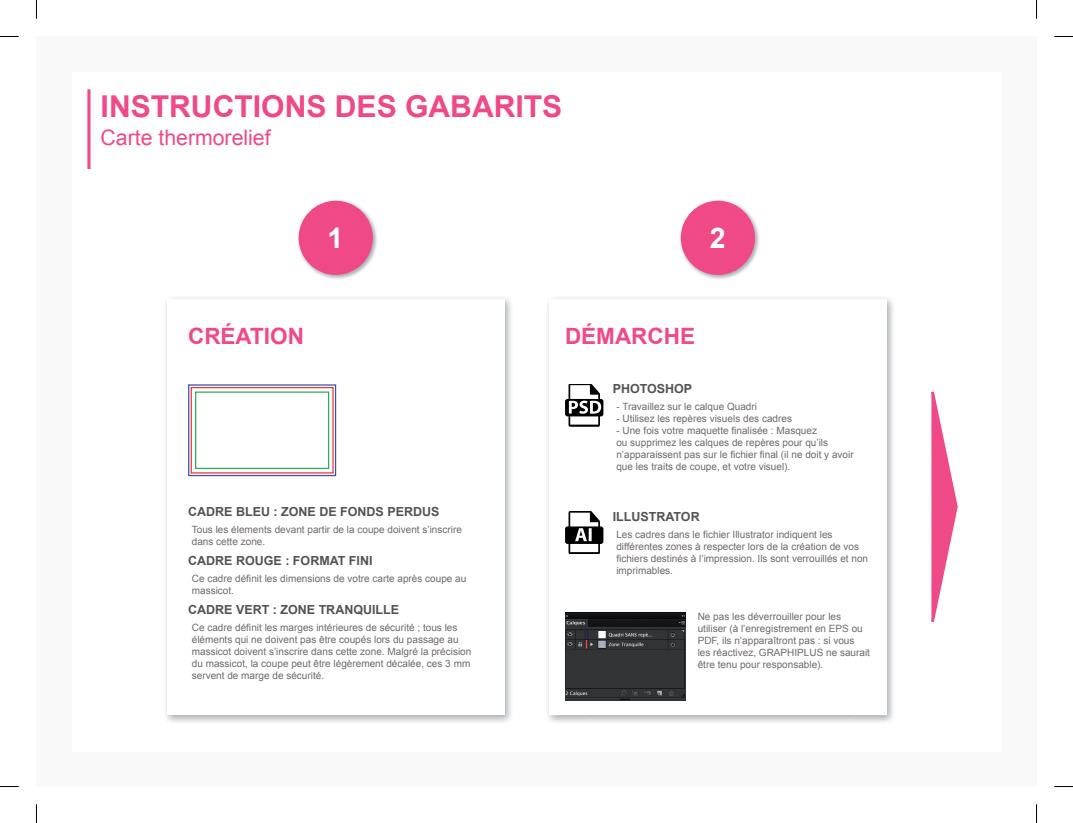
<style>
.page{position:relative;width:1073px;height:823px;background:#fff}
.page>*{position:absolute;margin:0;border:0;box-sizing:border-box;transform-origin:0 0}
.t1{font:700 30.12px "Arial";color:#ef4987}
.t2{font:700 28.38px "Arial";color:#fff}
.t3{font:700 22.5px "Arial";color:#ef4987}
.t4{font:21.25px "Arial";color:#ef4987}
.t5{font:700 12.5px "Arial";color:#565252}
.t6{font:10px/12px "Arial";color:#6f6a6c}
</style>
<div class="page">
<div style="left:36px;top:36px;width:1000px;height:750px;background:#f9f9f9"></div>
<div style="left:72px;top:72px;width:929px;height:679px;background:#fff"></div>
<img style="left:547px;top:298px;width:347px;height:40px">
<img style="left:853px;top:338px;width:41px;height:384px">
<div style="left:549px;top:299px;width:337px;height:416px;background:#fff"></div>
<img style="left:165px;top:297px;width:346px;height:425px">
<div style="left:167px;top:299px;width:337px;height:416px;background:#fff"></div>
<div style="left:191px;top:387px;width:143px;height:87px;border:1px solid #ee3339"></div>
<div style="left:188px;top:384px;width:148px;height:92px;border:1px solid #3853a3"></div>
<div style="left:195px;top:391px;width:134px;height:78px;border:1px solid #26b253"></div>
<svg style="left:565px;top:384px;width:38px;height:42px"></svg>
<svg style="left:565px;top:512px;width:38px;height:42px"></svg>
<svg style="left:931px;top:391px;width:27px;height:231px"></svg>
<svg style="left:87px;top:89px;width:4px;height:80px"></svg>
<img style="left:298px;top:200px;width:79px;height:79px">
<div style="left:299px;top:201px;width:74px;height:74px;background:#ef4987;border-radius:50%"></div>
<img style="left:680px;top:200px;width:79px;height:79px">
<div style="left:681px;top:201px;width:74px;height:74px;background:#ef4987;border-radius:50%"></div>
<img style="left:565px;top:612px;width:120px;height:88px">
<svg style="left:0;top:36px;width:19px;height:1px"></svg>
<svg style="left:1054px;top:36px;width:19px;height:1px"></svg>
<svg style="left:0;top:786px;width:19px;height:1px"></svg>
<svg style="left:1054px;top:786px;width:19px;height:1px"></svg>
<svg style="left:36px;top:0;width:1px;height:19px"></svg>
<svg style="left:36px;top:804px;width:1px;height:19px"></svg>
<svg style="left:1036px;top:0;width:1px;height:19px"></svg>
<svg style="left:1036px;top:804px;width:1px;height:19px"></svg>
<h1 class="t1" style="left:101px;top:86px;width:463px">INSTRUCTIONS DES GABARITS</h1>
<h3 class="t4" style="left:101px;top:124px;width:172px">Carte thermorelief</h3>
<h2 class="t2" style="left:328px;top:220px;width:17px">1</h2>
<h2 class="t2" style="left:710px;top:220px;width:17px">2</h2>
<h3 class="t3" style="left:188px;top:321px;width:117px">CRÉATION</h3>
<h3 class="t3" style="left:565px;top:321px;width:131px">DÉMARCHE</h3>
<p class="t5" style="left:188px;top:503px;width:253px">CADRE BLEU : ZONE DE FONDS PERDUS</p>
<p class="t6" style="left:192px;top:523px;width:272px">Tous les élements devant partir de la coupe doivent s’inscrire dans cette zone.</p>
<p class="t5" style="left:188px;top:552px;width:186px">CADRE ROUGE : FORMAT FINI</p>
<p class="t6" style="left:192px;top:572px;width:276px">Ce cadre définit les dimensions de votre carte après coupe au massicot.</p>
<p class="t5" style="left:188px;top:601px;width:213px">CADRE VERT : ZONE TRANQUILLE</p>
<p class="t6" style="left:192px;top:621px;width:281px">Ce cadre définit les marges intérieures de sécurité ; tous les éléments qui ne doivent pas être coupés lors du passage au massicot doivent s’inscrire dans cette zone. Malgré la précision du massicot, la coupe peut être légèrement décalée, ces 3 mm servent de marge de sécurité.</p>
<p class="t5" style="left:613px;top:381px;width:81px">PHOTOSHOP</p>
<p class="t6" style="left:616px;top:401px;width:142px">- Travaillez sur le calque Quadri</p>
<p class="t6" style="left:616px;top:413px;width:177px">- Utilisez les repères visuels des cadres</p>
<p class="t6" style="left:616px;top:425px;width:239px">- Une fois votre maquette finalisée : Masquez<br>ou supprimez les calques de repères pour qu’ils n’apparaissent pas sur le fichier final (il ne doit y avoir que les traits de coupe, et votre visuel).</p>
<p class="t5" style="left:613px;top:508px;width:89px">ILLUSTRATOR</p>
<p class="t6" style="left:616px;top:529px;width:253px">Les cadres dans le fichier Illustrator indiquent les différentes zones à respecter lors de la création de vos fichiers destinés à l’impression. Ils sont verrouillés et non imprimables.</p>
<p class="t6" style="left:698px;top:610px;width:174px">Ne pas les déverrouiller pour les utiliser (à l’enregistrement en EPS ou PDF, ils n’apparaîtront pas : si vous<br>les réactivez, GRAPHIPLUS ne saurait être tenu pour responsable).</p>
</div>
